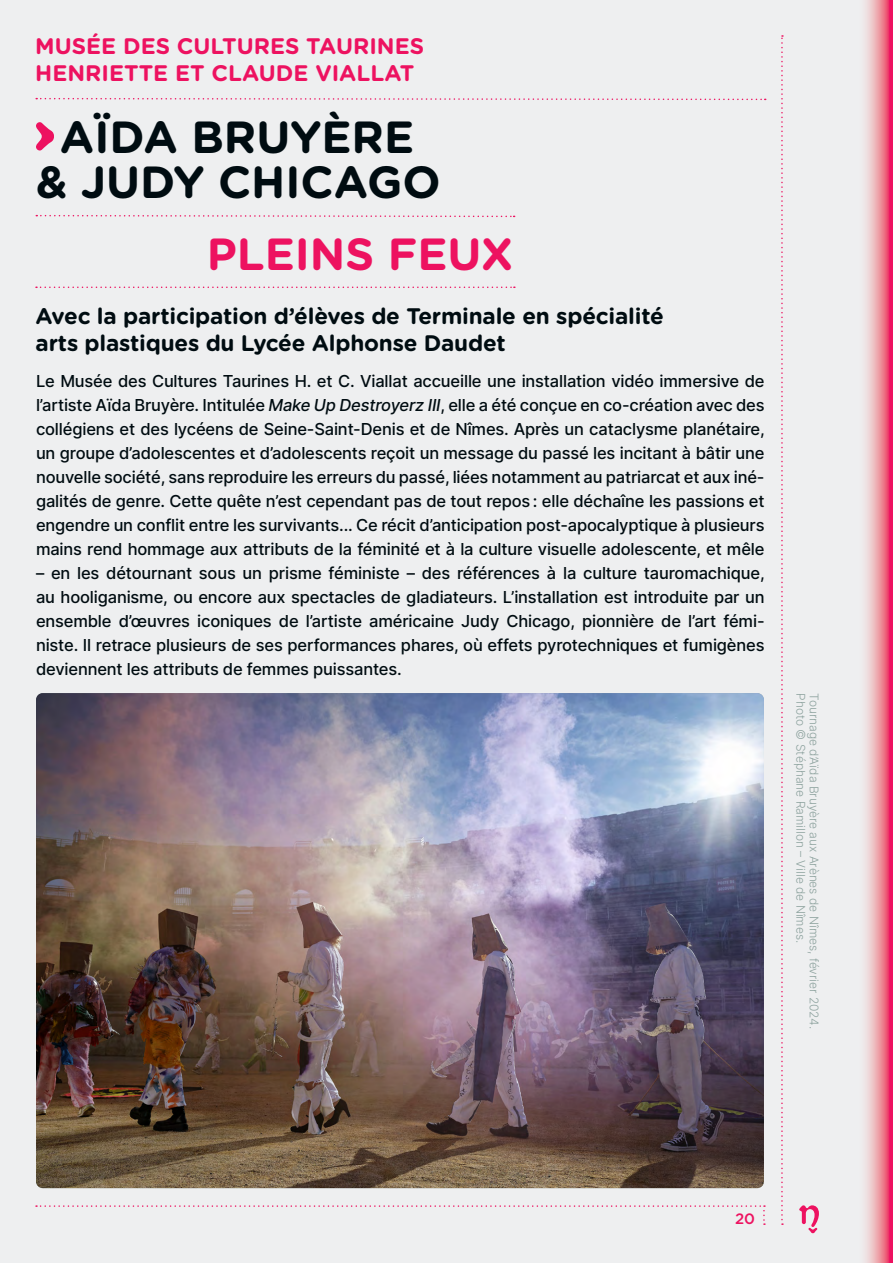
<style>
.page{position:relative;width:893px;height:1263px;background:#eeeff0}
.page>*{position:absolute;margin:0;border:0;box-sizing:border-box;transform-origin:0 0}
.t1{font:700 45px/45px "Gotham Rounded";color:#000c11;text-align:center}
.t2{font:700 45px "Gotham Rounded";color:#ed1260}
.t3{font:700 22.5px/27px "Gotham Rounded";letter-spacing:-.01em;color:#000c11}
.t4{font:700 22.5px/27px "Gotham Rounded";color:#ed1260}
.t5{font:16.5px/24px "Inter";letter-spacing:-.01em;color:#000c11;text-align:justify}
.t6{font:500 15px "Gotham Rounded";color:#ed1260}
.t7{font:300 12px "Inter";color:#8ea39f}
</style>
<div class="page">
<svg style="left:865px;top:0;width:28px;height:1263px;background:#ed97a8"></svg>
<svg style="left:781px;top:35px;width:2px;height:1190px"></svg>
<svg style="left:799px;top:1205px;width:20px;height:28px"></svg>
<svg style="left:36px;top:1205px;width:729px;height:20px"></svg>
<svg style="left:36px;top:214px;width:479px;height:4px"></svg>
<svg style="left:36px;top:97px;width:730px;height:4px"></svg>
<svg style="left:36px;top:287px;width:479px;height:1px"></svg>
<svg style="left:36px;top:122px;width:18px;height:28px"></svg>
<img style="left:36px;top:693px;width:728px;height:495px">
<h2 class="t4" style="left:35px;top:32px;width:390px">MUSÉE DES CULTURES TAURINES<br>HENRIETTE ET CLAUDE VIALLAT</h2>
<h1 class="t1" style="left:36px;top:113px;width:406px">AÏDA BRUYÈRE<br>&amp; JUDY CHICAGO</h1>
<h1 class="t2" style="left:207px;top:221px;width:308px">PLEINS FEUX</h1>
<h2 class="t3" style="left:36px;top:302px;width:630px">Avec la participation d’élèves de Terminale en spécialité arts plastiques du Lycée Alphonse Daudet</h2>
<p class="t5" style="left:36px;top:369px;width:730px">Le Musée des Cultures Taurines H. et C. Viallat accueille une installation vidéo immersive de l’artiste Aïda Bruyère. Intitulée Make Up Destroyerz III, elle a été conçue en co-création avec des collégiens et des lycéens de Seine-Saint-Denis et de Nîmes. Après un cataclysme planétaire, un groupe d’adolescentes et d’adolescents reçoit un message du passé les incitant à bâtir une nouvelle société, sans reproduire les erreurs du passé, liées notamment au patriarcat et aux iné&shy;galités de genre. Cette quête n’est cependant pas de tout repos : elle déchaîne les passions et engendre un conflit entre les survivants... Ce récit d’anticipation post-apocalyptique à plusieurs mains rend hommage aux attributs de la féminité et à la culture visuelle adolescente, et mêle</p>
<p class="t5" style="left:36px;top:561px;width:730px">– en les détournant sous un prisme féministe – des références à la culture tauromachique, au hooliganisme, ou encore aux spectacles de gladiateurs. L’installation est introduite par un ensemble d’œuvres iconiques de l’artiste américaine Judy Chicago, pionnière de l’art fémi&shy;niste. Il retrace plusieurs de ses performances phares, où effets pyrotechniques et fumigènes deviennent les attributs de femmes puissantes.</p>
<p class="t7" style="left:809px;top:693px;width:251px;rotate:90deg">Photo © Stéphane Ramillon – Ville de Nîmes.</p>
<p class="t7" style="left:823px;top:693px;width:337px;rotate:90deg">Tournage d’Aïda Bruyère aux Arènes de Nîmes, février 2024.</p>
<p class="t6" style="left:735px;top:1208px;width:21px">20</p>
</div>
